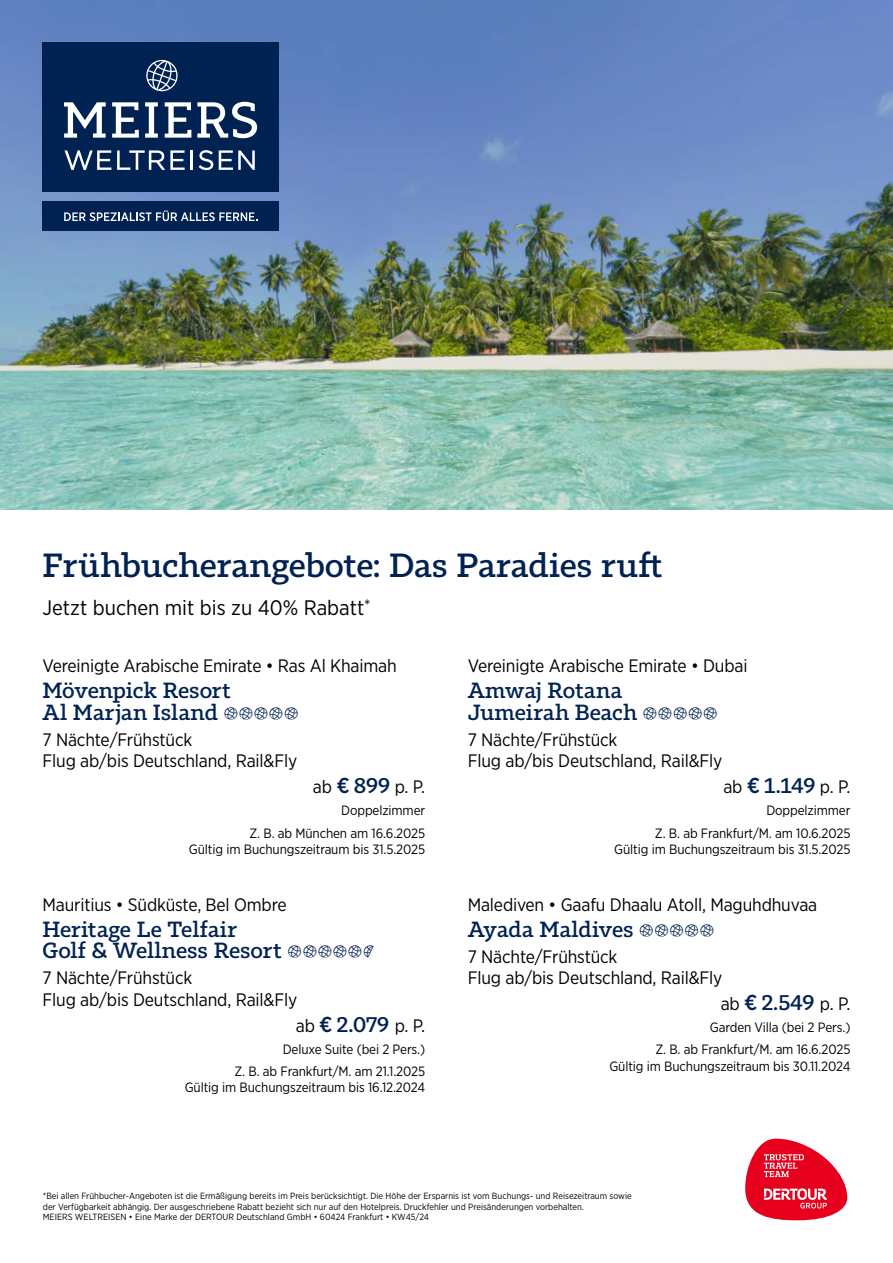
<style>
.page{position:relative;width:893px;height:1263px;background:#fff}
.page>*{position:absolute;margin:0;border:0;box-sizing:border-box;transform-origin:0 0}
.t1{font:500 33px "Tabac Slab";letter-spacing:-.01em;color:#002252}
.t2{font:500 21.6px/21.6px "Tabac Slab";letter-spacing:-.005em;color:#002252}
.t3{font:21px "Gotham Narrow";color:#000}
.t4{font:18px/21.6px "Gotham Narrow";letter-spacing:-.01em;color:#000}
.t5{font:13.5px/22.2px "Gotham Narrow";letter-spacing:-.01em;color:#000;text-align:right}
.t6{font:9px/10.8px "Gotham Narrow";color:#000}
.s1{font-family:"DERPI2015";font-weight:400;font-size:22.5px}
.s2{font-weight:500;font-size:21.6px;color:#002252}
.s3{font-family:"Tabac Slab";font-weight:500;font-size:21.6px;color:#002252}
</style>
<div class="page">
<img style="left:0;top:0;width:893px;height:509px">
<div style="left:43px;top:43px;width:236px;height:149px;background:#002252"></div>
<div style="left:43px;top:202px;width:236px;height:29px;background:#002252"></div>
<svg style="left:65px;top:150px;width:46px;height:20px"></svg>
<svg style="left:117px;top:150px;width:68px;height:20px"></svg>
<hr style="left:191px;top:150px;width:2px;height:20px;background:#fff">
<svg style="left:199px;top:150px;width:14px;height:20px"></svg>
<svg style="left:219px;top:150px;width:36px;height:20px"></svg>
<svg style="left:146px;top:59px;width:32px;height:32px"></svg>
<svg style="left:64px;top:102px;width:193px;height:36px"></svg>
<svg style="left:64px;top:210px;width:193px;height:11px"></svg>
<svg style="left:745px;top:1139px;width:102px;height:81px"></svg>
<h1 class="t1" style="left:43px;top:546px;width:622px">Frühbucherangebote: Das Paradies ruft</h1>
<p class="t3" style="left:43px;top:595px;width:330px">Jetzt buchen mit bis zu 40% Rabatt<sup>*</sup></p>
<p class="t4" style="left:43px;top:655px;width:356px">Vereinigte Arabische Emirate • Ras Al Khaimah</p>
<p class="t2" style="left:43px;top:680px;width:258px">Mövenpick Resort<br>Al Marjan Island <span class="s1">11111</span></p>
<p class="t4" style="left:43px;top:728px;width:256px">7 Nächte/Frühstück<br>Flug ab/bis Deutschland, Rail&amp;Fly</p>
<p class="t4" style="left:313px;top:776px;width:114px">ab <span class="s2">€</span> <span class="s3">899</span> p. P.</p>
<p class="t5" style="left:250px;top:799px;width:177px">Doppelzimmer<br>Z. B. ab München am 16.6.2025</p>
<p class="t5" style="left:189px;top:838px;width:238px">Gültig im Buchungszeitraum bis 31.5.2025</p>
<p class="t4" style="left:43px;top:893px;width:246px">Mauritius • Südküste, Bel Ombre</p>
<p class="t2" style="left:43px;top:918px;width:333px">Heritage Le Telfair<br>Golf &amp; Wellness Resort <span class="s1">111112</span></p>
<p class="t4" style="left:43px;top:967px;width:256px">7 Nächte/Frühstück<br>Flug ab/bis Deutschland, Rail&amp;Fly</p>
<p class="t4" style="left:296px;top:1014px;width:131px">ab <span class="s2">€</span> <span class="s3">2.079</span> p. P.</p>
<p class="t5" style="left:235px;top:1038px;width:192px">Deluxe Suite (bei 2 Pers.)<br>Z. B. ab Frankfurt/M. am 21.1.2025</p>
<p class="t5" style="left:185px;top:1076px;width:242px">Gültig im Buchungszeitraum bis 16.12.2024</p>
<p class="t4" style="left:468px;top:655px;width:281px">Vereinigte Arabische Emirate • Dubai</p>
<p class="t2" style="left:468px;top:680px;width:252px">Amwaj Rotana<br>Jumeirah Beach <span class="s1">11111</span></p>
<p class="t4" style="left:468px;top:728px;width:256px">7 Nächte/Frühstück<br>Flug ab/bis Deutschland, Rail&amp;Fly</p>
<p class="t4" style="left:723px;top:776px;width:129px">ab <span class="s2">€</span> <span class="s3">1.149</span> p. P.</p>
<p class="t5" style="left:655px;top:799px;width:197px">Doppelzimmer<br>Z. B. ab Frankfurt/M. am 10.6.2025</p>
<p class="t5" style="left:614px;top:838px;width:238px">Gültig im Buchungszeitraum bis 31.5.2025</p>
<p class="t4" style="left:468px;top:893px;width:351px">Malediven • Gaafu Dhaalu Atoll, Maguhdhuvaa</p>
<p class="t2" style="left:468px;top:918px;width:248px">Ayada Maldives <span class="s1">11111</span></p>
<p class="t4" style="left:468px;top:945px;width:256px">7 Nächte/Frühstück<br>Flug ab/bis Deutschland, Rail&amp;Fly</p>
<p class="t4" style="left:721px;top:992px;width:131px">ab <span class="s2">€</span> <span class="s3">2.549</span> p. P.</p>
<p class="t5" style="left:655px;top:1016px;width:197px">Garden Villa (bei 2 Pers.)<br>Z. B. ab Frankfurt/M. am 16.6.2025</p>
<p class="t5" style="left:609px;top:1054px;width:243px">Gültig im Buchungszeitraum bis 30.11.2024</p>
<p class="t6" style="left:43px;top:1190px;width:590px">*Bei allen Frühbucher-Angeboten ist die Ermäßigung bereits im Preis berücksichtigt. Die Höhe der Ersparnis ist vom Buchungs- und Reisezeitraum sowie der Verfügbarkeit abhängig. Der ausgeschriebene Rabatt bezieht sich nur auf den Hotelpreis. Druckfehler und Preisänderungen vorbehalten.<br>MEIERS WELTREISEN • Eine Marke der DERTOUR Deutschland GmbH • 60424 Frankfurt • KW45/24</p>
</div>
